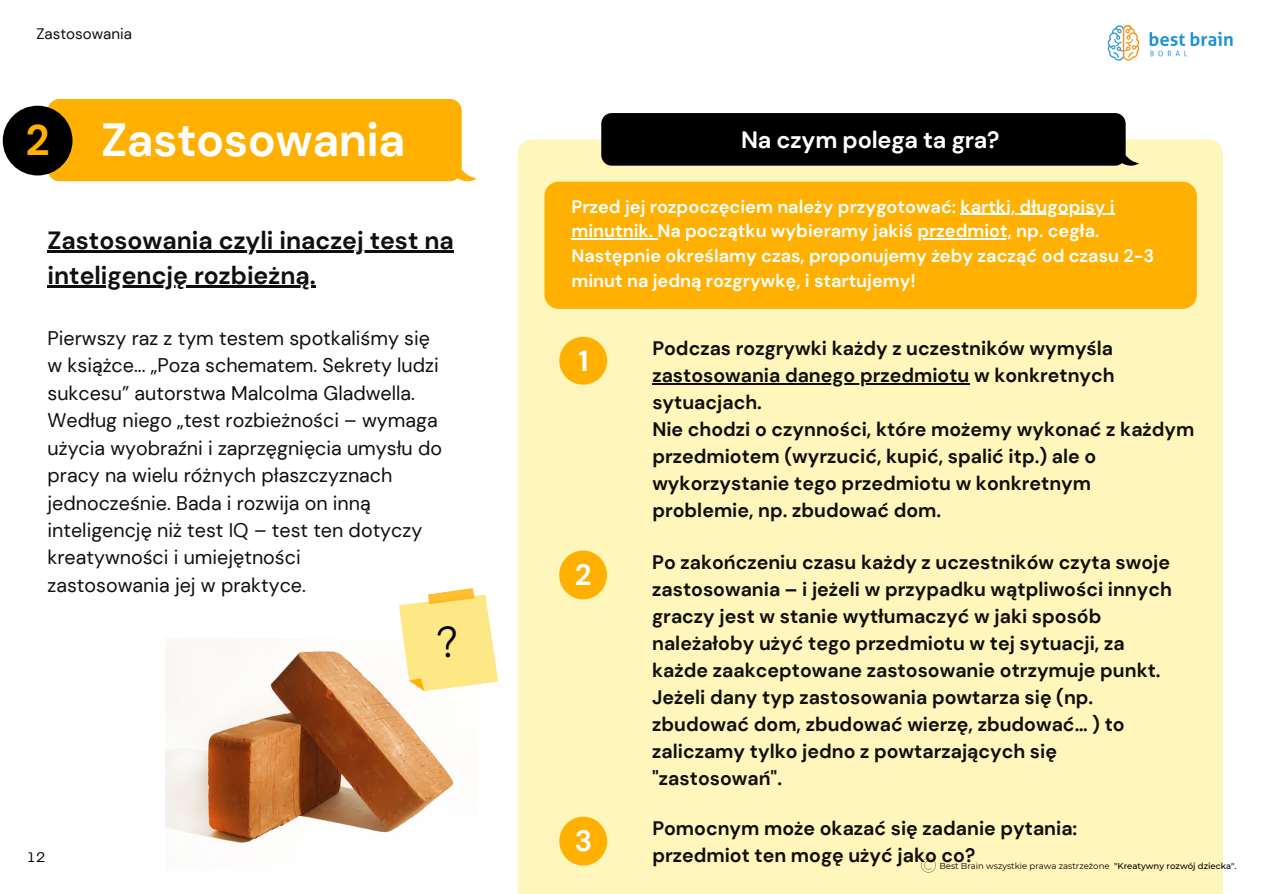
<style>
.page{position:relative;width:1263px;height:894px;background:#fff}
.page>*{position:absolute;margin:0;border:0;box-sizing:border-box;transform-origin:0 0}
.t1{font:700 46.5px "DM Sans";letter-spacing:-.01em;color:#fff}
.t2{font:700 42.6px "DM Sans";color:#ffb001}
.t3{font:700 29.25px "DM Sans";color:#fff}
.t4{font:700 24.9px/34.5px "DM Sans";color:#100f0d}
.t5{font:700 23.55px "DM Sans";letter-spacing:-.01em;color:#fff}
.t6{font:19.65px/27.5px "DM Sans";color:#100f0d}
.t7{font:700 19.5px/27px "DM Sans";color:#100f0d}
.t8{font:700 18px/24.8px "DM Sans";color:#fff}
.t9{font:15.15px "DM Sans";color:#100f0d}
.t10{font:14.4px "Telegraf";color:#000}
.t11{font:8.55px "Montserrat";color:#000}
.s1{font-weight:500}
</style>
<div class="page">
<img style="left:166px;top:638px;width:288px;height:205px">
<div style="left:48px;top:99px;width:429px;height:83px;background:#ffb001"></div>
<div style="left:518px;top:139px;width:705px;height:754px;background:#fff6bb"></div>
<svg style="left:601px;top:113px;width:538px;height:55px;background:#11110d"></svg>
<div style="left:544px;top:182px;width:653px;height:127px;background:#ffb001;border-radius:14px"></div>
<div style="left:559px;top:336px;width:48px;height:48px;background:#ffb001;border-radius:50%"></div>
<div style="left:559px;top:550px;width:48px;height:49px;background:#ffb001;border-radius:50%"></div>
<img style="left:1107px;top:24px;width:126px;height:37px">
<hr style="left:48px;top:250px;width:406px;height:2px;background:#100f0d">
<hr style="left:48px;top:285px;width:268px;height:2px;background:#100f0d">
<hr style="left:960px;top:213px;width:155px;height:2px;background:#fff">
<hr style="left:571px;top:238px;width:86px;height:1px;background:#fff">
<hr style="left:917px;top:238px;width:95px;height:1px;background:#fff">
<hr style="left:652px;top:383px;width:317px;height:1px;background:#100f0d">
<div style="left:559px;top:816px;width:48px;height:49px;background:#ffb001;border-radius:50%"></div>
<div style="left:3px;top:106px;width:69px;height:69px;background:#000;border-radius:50%"></div>
<svg style="left:921px;top:857px;width:15px;height:15px"></svg>
<svg style="left:396px;top:588px;width:102px;height:108px"></svg>
<p class="t9" style="left:36px;top:24px;width:97px">Zastosowania</p>
<h2 class="t2" style="left:26px;top:113px;width:26px">2</h2>
<h1 class="t1" style="left:101px;top:109px;width:306px">Zastosowania</h1>
<p class="t4" style="left:48px;top:223px;width:408px">Zastosowania czyli inaczej test na inteligencję rozbieżną.</p>
<p class="t6" style="left:48px;top:324px;width:396px">Pierwszy raz z tym testem spotkaliśmy się w książce... „Poza schematem. Sekrety ludzi sukcesu” autorstwa Malcolma Gladwella.<br>Według niego „test rozbieżności – wymaga użycia wyobraźni i zaprzęgnięcia umysłu do pracy na wielu różnych płaszczyznach jednocześnie. Bada i rozwija on inną inteligencję niż test IQ – test ten dotyczy kreatywności i umiejętności<br>zastosowania jej w praktyce.</p>
<p class="t5" style="left:741px;top:124px;width:260px">Na czym polega ta gra?</p>
<p class="t8" style="left:571px;top:194px;width:584px">Przed jej rozpoczęciem należy przygotować: kartki, długopisy i minutnik. Na początku wybieramy jakiś przedmiot, np. cegła.<br>Następnie określamy czas, proponujemy żeby zacząć od czasu 2-3 minut na jedną rozgrywkę, i startujemy!</p>
<h3 class="t3" style="left:578px;top:342px;width:12px">1</h3>
<h3 class="t3" style="left:575px;top:555px;width:18px">2</h3>
<p class="t7" style="left:652px;top:335px;width:544px">Podczas rozgrywki każdy z uczestników wymyśla zastosowania danego przedmiotu w konkretnych sytuacjach.<br>Nie chodzi o czynności, które możemy wykonać z każdym przedmiotem (wyrzucić, kupić, spalić itp.) ale o wykorzystanie tego przedmiotu w konkretnym problemie, np. zbudować dom.</p>
<p class="t7" style="left:652px;top:548px;width:521px">Po zakończeniu czasu każdy z uczestników czyta swoje zastosowania – i jeżeli w przypadku wątpliwości innych graczy jest w stanie wytłumaczyć w jaki sposób należałoby użyć tego przedmiotu w tej sytuacji, za każde zaakceptowane zastosowanie otrzymuje punkt.<br>Jeżeli dany typ zastosowania powtarza się (np. zbudować dom, zbudować wierzę, zbudować… ) to zaliczamy tylko jedno z powtarzających się "zastosowań".</p>
<p class="t7" style="left:652px;top:814px;width:426px">Pomocnym może okazać się zadanie pytania:</p>
<h3 class="t3" style="left:575px;top:821px;width:19px">3</h3>
<p class="t10" style="left:28px;top:850px;width:19px">12</p>
<p class="t7" style="left:652px;top:841px;width:324px">przedmiot ten mogę użyć jako co?</p>
<p class="t11" style="left:939px;top:860px;width:299px">Best Brain wszystkie prawa zastrzeżone <span class="s1">"Kreatywny rozwój dziecka".</span></p>
</div>
